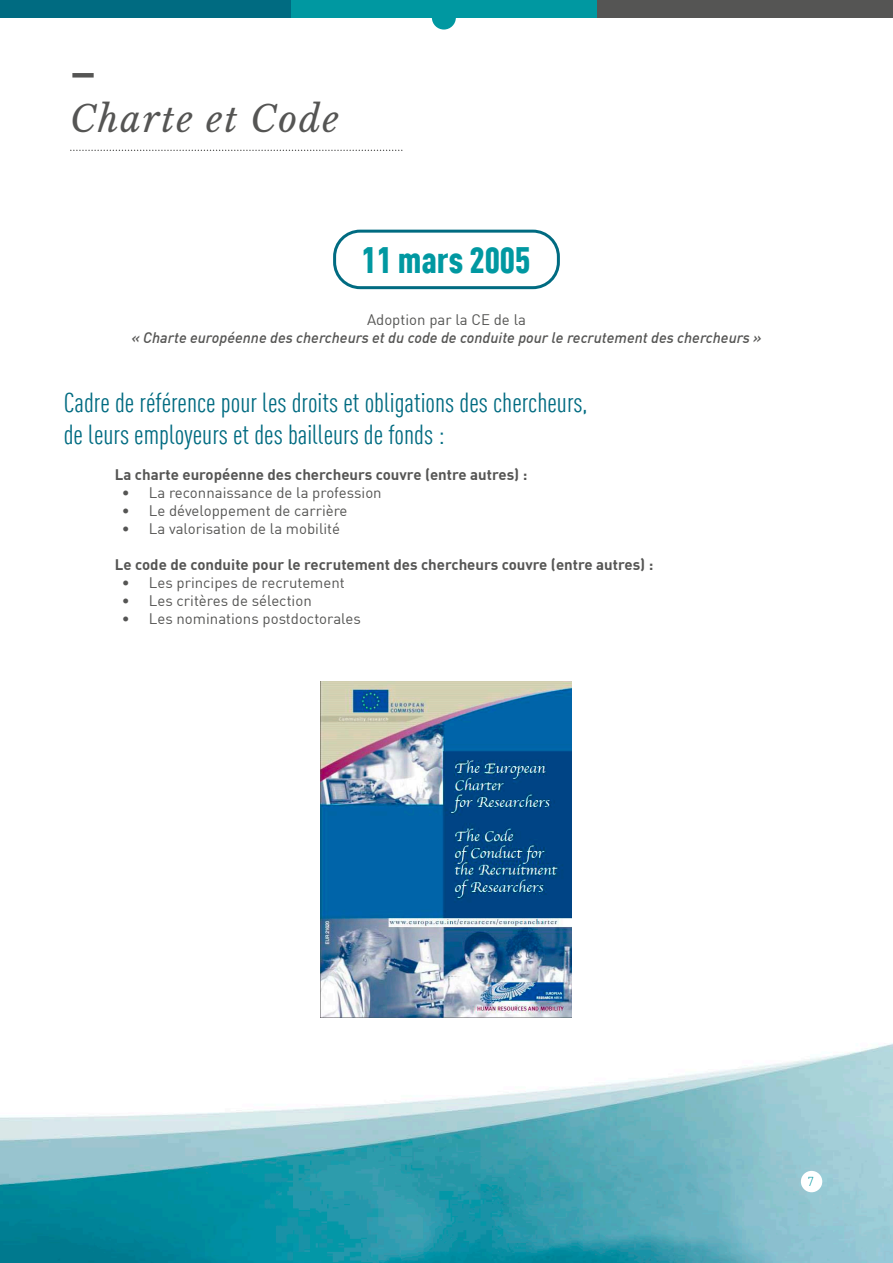
<style>
.page{position:relative;width:893px;height:1263px;background:#fff}
.page>*{position:absolute;margin:0;border:0;box-sizing:border-box;transform-origin:0 0}
.t1{font:italic 36px "Libre Baskerville";letter-spacing:.05em;color:#555554}
.t2{font:900 condensed 36px "DIN Offc";color:#0098a1}
.t3{font:condensed 27px/32.4px "DIN Offc";color:#006b81}
.t4{font:15px "DIN Offc";color:#555554}
.t5{font:700 15px "DIN Offc";color:#555554}
.t6{font:italic 500 15px "DIN Offc";color:#555554}
.t7{font:300 12.75px "DIN Offc";color:#0098a1}
</style>
<div class="page">
<div style="left:0;top:0;width:291px;height:18px;background:#006b81"></div>
<div style="left:597px;top:0;width:296px;height:18px;background:#555554"></div>
<div style="left:291px;top:0;width:306px;height:18px;background:#0098a1"></div>
<div style="left:432px;top:6px;width:24px;height:24px;background:#0098a1;border-radius:50%"></div>
<img style="left:0;top:1043px;width:893px;height:220px">
<div style="left:801px;top:1171px;width:21px;height:21px;background:#fff;border-radius:50%"></div>
<div style="left:72px;top:73px;width:22px;height:5px;background:#555554"></div>
<svg style="left:70px;top:150px;width:332px;height:1px"></svg>
<div style="left:333px;top:230px;width:227px;height:59px;border:3px solid #006b81;border-radius:26px"></div>
<img style="left:320px;top:681px;width:251px;height:337px">
<h1 class="t1" style="left:70px;top:97px;width:270px">Charte et Code</h1>
<h1 class="t2" style="left:361px;top:238px;width:171px">11 mars 2005</h1>
<p class="t4" style="left:367px;top:310px;width:160px">Adoption par la CE de la</p>
<p class="t6" style="left:131px;top:328px;width:632px">« Charte européenne des chercheurs et du code de conduite pour le recrutement des chercheurs »</p>
<h2 class="t3" style="left:64px;top:386px;width:525px">Cadre de référence pour les droits et obligations des chercheurs, de leurs employeurs et des bailleurs de fonds :</h2>
<p class="t5" style="left:115px;top:465px;width:414px">La charte européenne des chercheurs couvre (entre autres) :</p>
<p class="t4" style="left:122px;top:483px;width:261px">• La reconnaissance de la profession</p>
<p class="t4" style="left:122px;top:501px;width:227px">• Le développement de carrière</p>
<p class="t4" style="left:122px;top:519px;width:220px">• La valorisation de la mobilité</p>
<p class="t5" style="left:115px;top:555px;width:540px">Le code de conduite pour le recrutement des chercheurs couvre (entre autres) :</p>
<p class="t4" style="left:122px;top:573px;width:225px">• Les principes de recrutement</p>
<p class="t4" style="left:122px;top:591px;width:191px">• Les critères de sélection</p>
<p class="t4" style="left:122px;top:609px;width:241px">• Les nominations postdoctorales</p>
<p class="t7" style="left:807px;top:1174px;width:8px">7</p>
</div>
